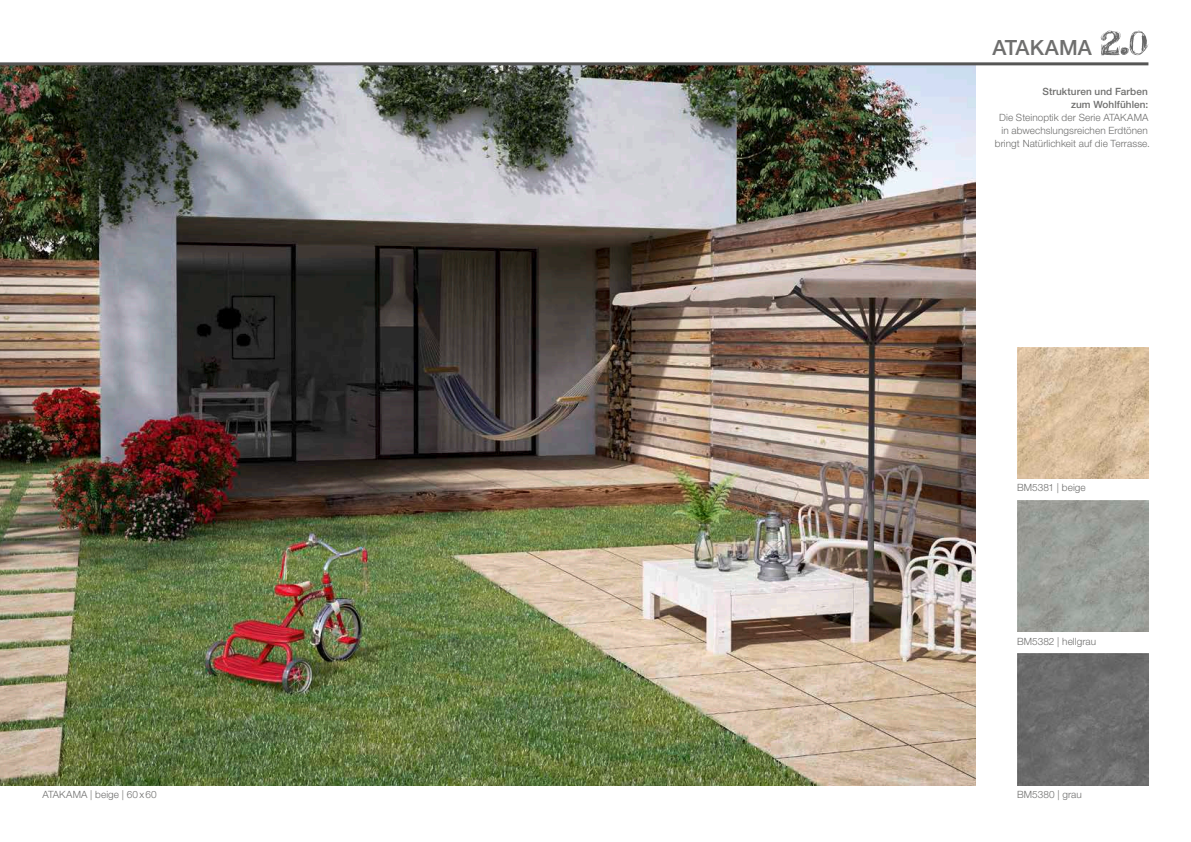
<style>
.page{position:relative;width:1191px;height:842px;background:#fff}
.page>*{position:absolute;margin:0;border:0;box-sizing:border-box;transform-origin:0 0}
.t1{font:500 21px "Helvetica Neue LT Std";color:#6f6f6e}
.t2{font:300 10px/13px "Helvetica Neue LT Std";letter-spacing:.005em;color:#6f6f6e;text-align:center}
.t3{font:500 10px/13px "Helvetica Neue LT Std";letter-spacing:.01em;color:#6f6f6e;text-align:right}
</style>
<div class="page">
<img style="left:0;top:65px;width:975px;height:720px">
<img style="left:1017px;top:654px;width:131px;height:131px">
<img style="left:1017px;top:500px;width:131px;height:132px">
<img style="left:1017px;top:347px;width:131px;height:131px">
<hr style="left:0;top:62px;width:1147px;height:3px;background:#565655">
<svg style="left:1101px;top:30px;width:47px;height:26px"></svg>
<p class="t2" style="left:43px;top:788px;width:116px">ATAKAMA | beige | 60x60</p>
<h1 class="t1" style="left:992px;top:35px;width:101px">ATAKAMA</h1>
<p class="t3" style="left:1042px;top:85px;width:107px">Strukturen und Farben zum Wohlfühlen:</p>
<p class="t2" style="left:995px;top:111px;width:157px">Die Steinoptik der Serie ATAKAMA in abwechslungsreichen Erdtönen bringt Natürlichkeit auf die Terrasse.</p>
<p class="t2" style="left:1017px;top:481px;width:70px">BM5381 | beige</p>
<p class="t2" style="left:1017px;top:634px;width:81px">BM5382 | hellgrau</p>
<p class="t2" style="left:1017px;top:788px;width:66px">BM5380 | grau</p>
</div>
